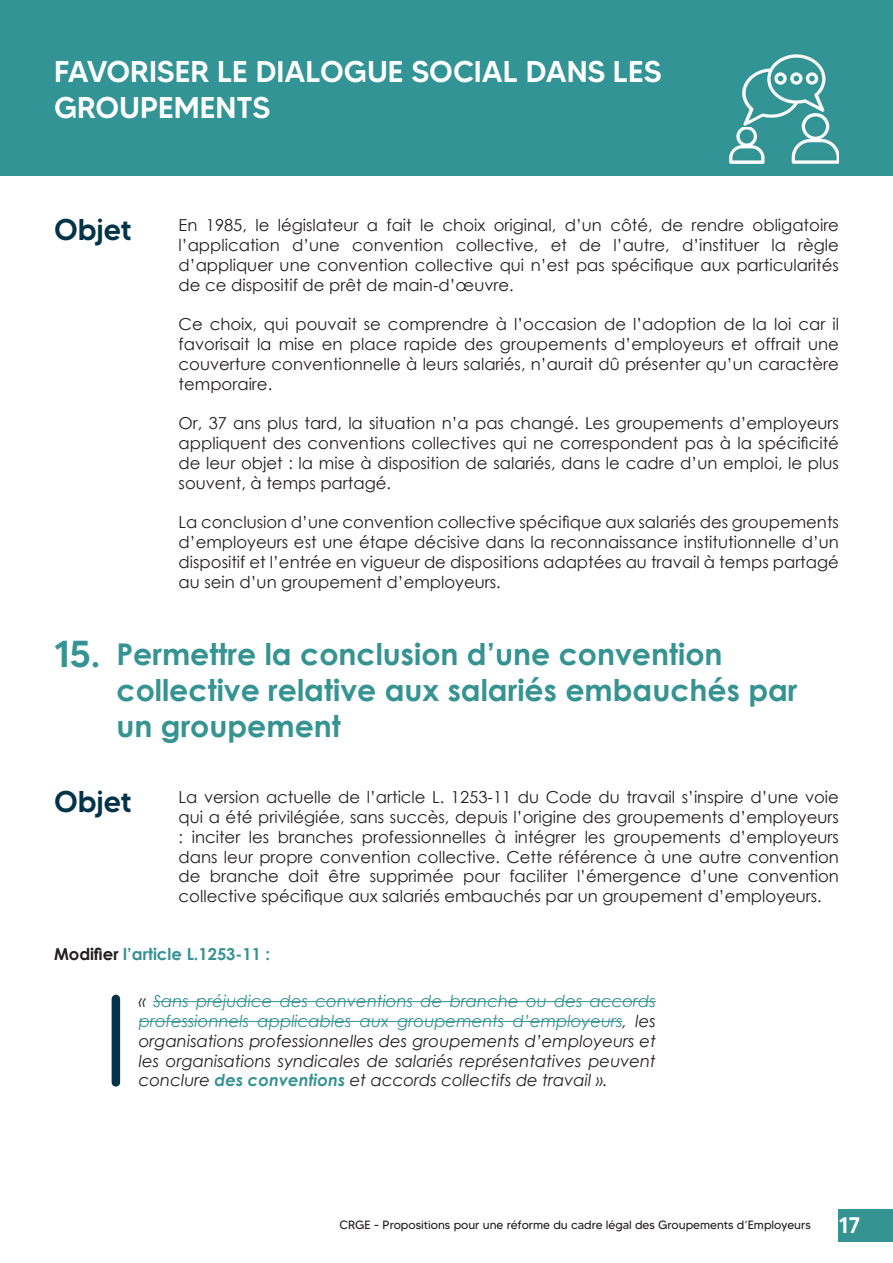
<style>
.page{position:relative;width:893px;height:1263px;background:#fff}
.page>*{position:absolute;margin:0;border:0;box-sizing:border-box;transform-origin:0 0}
.t1{font:500 37.5px "MADETOMMY";color:#359392}
.t2{font:700 30px/36px "Century Gothic";color:#359392}
.t3{font:500 30px/36px "MADETOMMY";color:#fff}
.t4{font:500 30px "MADETOMMY";color:#033349}
.t5{font:16.5px/19.8px "Century Gothic";color:#231f20;text-align:justify}
.t6{font:italic 16.5px/19.8px "Century Gothic";color:#231f20;text-align:justify}
.t7{font:700 16.5px "Century Gothic";color:#359392}
.t8{font:12px "MADETOMMY";color:#231f20}
.s1{color:#231f20}
.s2{color:#359392}
.s3{font-weight:700;color:#359392}
.s4{font-weight:500;font-size:22.5px;color:#fff}
</style>
<div class="page">
<div style="left:839px;top:1209px;width:54px;height:32px;background:#359392"></div>
<hr style="left:153px;top:1001px;width:503px;height:1px;background:#359392">
<hr style="left:139px;top:1021px;width:484px;height:1px;background:#359392">
<div style="left:0;top:0;width:893px;height:176px;background:#329495"></div>
<img style="left:730px;top:54px;width:109px;height:110px">
<div style="left:112px;top:995px;width:8px;height:91px;background:#033349;border-radius:4px"></div>
<h2 class="t3" style="left:54px;top:53px;width:609px">FAVORISER LE DIALOGUE SOCIAL DANS LES<br>GROUPEMENTS</h2>
<h2 class="t4" style="left:54px;top:211px;width:80px">Objet</h2>
<p class="t5" style="left:179px;top:215px;width:662px">En 1985, le législateur a fait le choix original, d’un côté, de rendre obligatoire l’application d’une convention collective, et de l’autre, d’instituer la règle d’appliquer une convention collective qui n’est pas spécifique aux particularités de ce dispositif de prêt de main-d’œuvre.</p>
<p class="t5" style="left:179px;top:314px;width:662px">Ce choix, qui pouvait se comprendre à l’occasion de l’adoption de la loi car il favorisait la mise en place rapide des groupements d’employeurs et offrait une couverture conventionnelle à leurs salariés, n’aurait dû présenter qu’un caractère temporaire.</p>
<p class="t5" style="left:179px;top:413px;width:662px">Or, 37 ans plus tard, la situation n’a pas changé. Les groupements d’employeurs appliquent des conventions collectives qui ne correspondent pas à la spécificité de leur objet : la mise à disposition de salariés, dans le cadre d’un emploi, le plus souvent, à temps partagé.</p>
<p class="t5" style="left:179px;top:512px;width:662px">La conclusion d’une convention collective spécifique aux salariés des groupements d’employeurs est une étape décisive dans la reconnaissance institutionnelle d’un dispositif et l’entrée en vigueur de dispositions adaptées au travail à temps partagé au sein d’un groupement d’employeurs.</p>
<h1 class="t1" style="left:54px;top:631px;width:47px">15.</h1>
<h2 class="t2" style="left:117px;top:635px;width:682px">Permettre la conclusion d’une convention collective relative aux salariés embauchés par un groupement</h2>
<h2 class="t4" style="left:54px;top:783px;width:80px">Objet</h2>
<p class="t5" style="left:179px;top:787px;width:662px">La version actuelle de l’article L. 1253-11 du Code du travail s’inspire d’une voie qui a été privilégiée, sans succès, depuis l’origine des groupements d’employeurs : inciter les branches professionnelles à intégrer les groupements d’employeurs dans leur propre convention collective. Cette référence à une autre convention de branche doit être supprimée pour faciliter l’émergence d’une convention collective spécifique aux salariés embauchés par un groupement d’employeurs.</p>
<p class="t7" style="left:54px;top:942px;width:218px"><span class="s1">Modifier</span> l’article L.1253-11 :</p>
<p class="t6" style="left:139px;top:991px;width:519px">« <span class="s2">Sans préjudice des conventions de branche ou des accords professionnels applicables aux groupements d’employeurs</span>, les organisations professionnelles des groupements d’employeurs et les organisations syndicales de salariés représentatives peuvent conclure <span class="s3">des conventions</span> et accords collectifs de travail ».</p>
<p class="t8" style="left:340px;top:1218px;width:522px">CRGE - Propositions pour une réforme du cadre légal des Groupements d’Employeurs <span class="s4">17</span></p>
</div>
